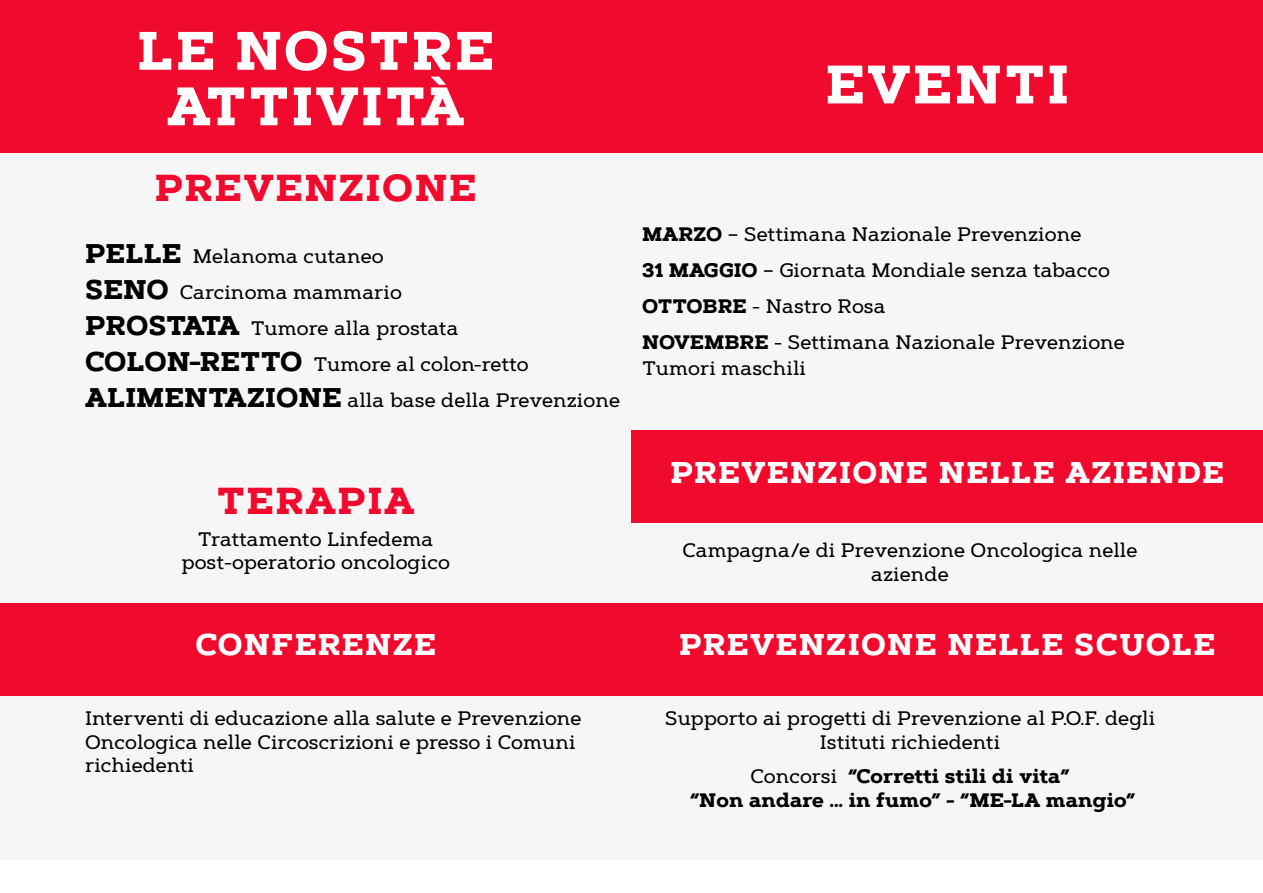
<style>
.page{position:relative;width:1263px;height:893px;background:#fff}
.page>*{position:absolute;margin:0;border:0;box-sizing:border-box;transform-origin:0 0}
.t1{font:700 54px/55.5px "Artegra Slab";letter-spacing:.04em;color:#fff;text-align:center}
.t2{font:700 37.5px "Artegra Slab";letter-spacing:.04em;color:#ef0a2e}
.t3{font:700 30px "Artegra Slab";letter-spacing:.04em;color:#fff}
.t4{font:500 19.5px/36px "Artegra Slab";color:#000}
.t5{font:700 19.5px/23.4px "Artegra Slab";color:#000;text-align:center}
.s1{font-weight:700;font-size:27px}
.s2{font-weight:700}
.s3{font-weight:500}
</style>
<div class="page">
<div style="left:0;top:0;width:1263px;height:860px;background:#f6f6f6"></div>
<div style="left:0;top:0;width:1263px;height:152px;background:#ef0a2e"></div>
<div style="left:631px;top:431px;width:632px;height:92px;background:#ef0a2e"></div>
<div style="left:0;top:603px;width:1263px;height:92px;background:#ef0a2e"></div>
<h1 class="t1" style="left:137px;top:23px;width:359px">LE NOSTRE<br>ATTIVITÀ</h1>
<h2 class="t2" style="left:155px;top:160px;width:324px">PREVENZIONE</h2>
<p class="t4" style="left:85px;top:238px;width:536px"><span class="s1">PELLE</span> Melanoma cutaneo<br><span class="s1">SENO</span> Carcinoma mammario<br><span class="s1">PROSTATA</span> Tumore alla prostata<br><span class="s1">COLON-RETTO</span> Tumore al colon-retto<br><span class="s1">ALIMENTAZIONE</span> alla base della Prevenzione</p>
<h2 class="t2" style="left:217px;top:473px;width:200px">TERAPIA</h2>
<h1 class="t1" style="left:825px;top:56px;width:245px">EVENTI</h1>
<p class="t4" style="left:642px;top:216px;width:484px"><span class="s2">MARZO</span> – Settimana Nazionale Prevenzione<br><span class="s2">31 MAGGIO</span> – Giornata Mondiale senza tabacco <span class="s2">OTTOBRE</span> - Nastro Rosa<br><span class="s2">NOVEMBRE</span> - Settimana Nazionale Prevenzione</p>
<p class="t4" style="left:642px;top:350px;width:166px">Tumori maschili</p>
<h3 class="t3" style="left:670px;top:450px;width:555px">PREVENZIONE NELLE AZIENDE</h3>
<p class="t4" style="left:182px;top:527px;width:270px;line-height:23.4px;text-align:center">Trattamento Linfedema post-operatorio oncologico</p>
<p class="t4" style="left:682px;top:539px;width:456px;line-height:23.4px;text-align:center">Campagna/e di Prevenzione Oncologica nelle aziende</p>
<h3 class="t3" style="left:195px;top:622px;width:242px">CONFERENZE</h3>
<h3 class="t3" style="left:679px;top:622px;width:538px">PREVENZIONE NELLE SCUOLE</h3>
<p class="t4" style="left:85px;top:707px;width:498px;line-height:23.4px">Interventi di educazione alla salute e Prevenzione<br>Oncologica nelle Circoscrizioni e presso i Comuni richiedenti</p>
<p class="t4" style="left:665px;top:707px;width:492px;line-height:23.4px;text-align:center">Supporto ai progetti di Prevenzione al P.O.F. degli<br>Istituti richiedenti</p>
<p class="t5" style="left:690px;top:764px;width:447px"><span class="s3">Concorsi</span> “Corretti stili di vita”<br>“Non andare ... in fumo” - “ME-LA mangio”</p>
</div>
